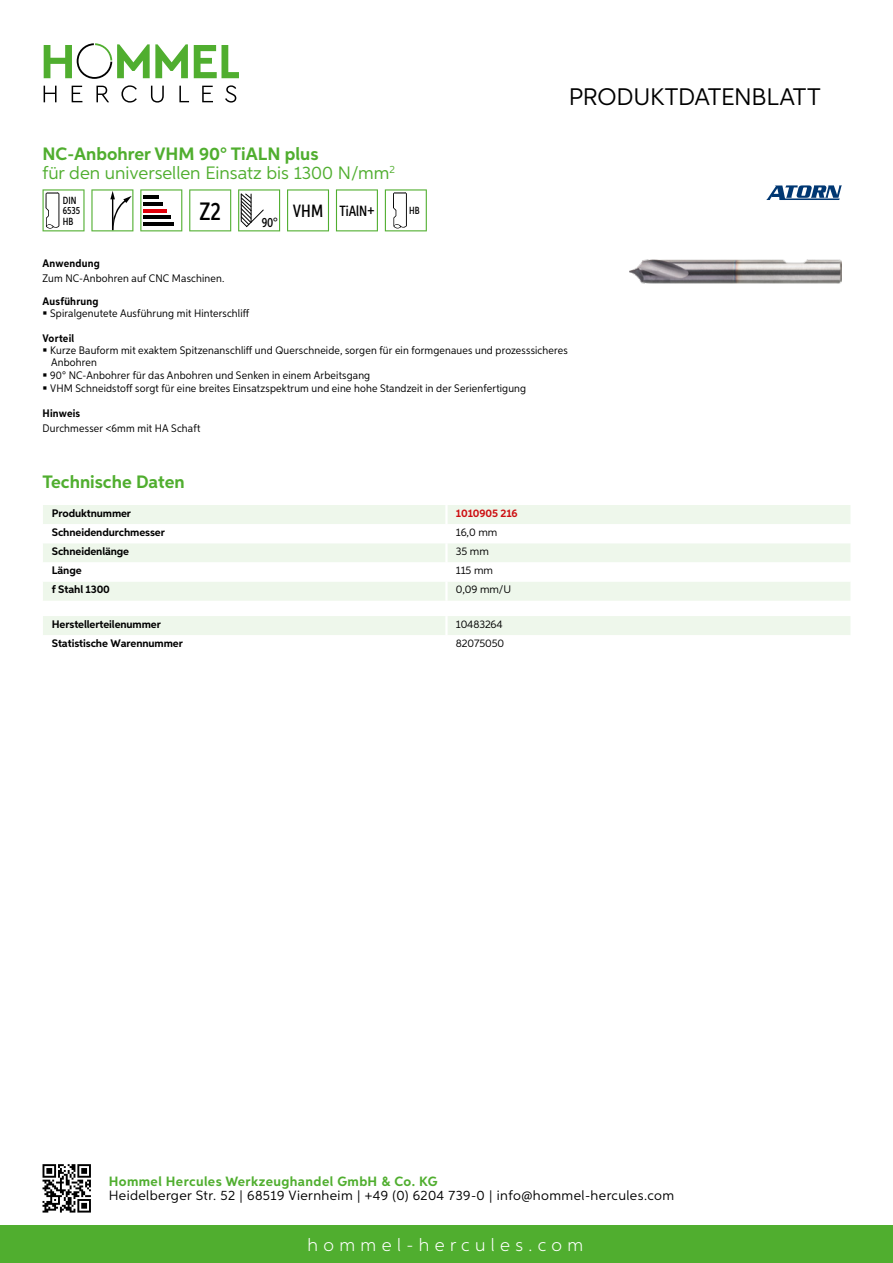
<style>
.page{position:relative;width:893px;height:1263px;background:#fff}
.page>*{position:absolute;margin:0;border:0;box-sizing:border-box;transform-origin:0 0}
.t1{font:500 25.2px "Aspira XX Nar";color:#000}
.t2{font:24px "Aspira";letter-spacing:-.01em;color:#000}
.t3{font:18px/19.8px "Aspira";color:#50ae2f}
.t4{font:300 18px "Aspira";letter-spacing:.3em;color:#fff}
.t5{font:700 18px "Aspira";color:#50ae2f}
.t6{font:500 14.85px "Aspira XX Nar";color:#000}
.t7{font:13.5px "Aspira";letter-spacing:.03em;color:#000}
.t8{font:700 13.5px "Aspira";letter-spacing:.03em;color:#50ae2f}
.t9{font:500 13.35px "Aspira XX Nar";color:#000}
.t10{font:10.95px/12.5px "Aspira Nar";letter-spacing:.015em;color:#000}
.t11{font:700 10.95px "Aspira";letter-spacing:-.01em;color:#000}
.t12{font:10.95px "Aspira";letter-spacing:-.01em;color:#000}
.t13{font:700 10.95px "Aspira Nar";letter-spacing:.02em;color:#000}
.t14{font:700 10.95px "Aspira";letter-spacing:-.01em;color:#cd1013}
.t15{font:500 10.35px/10.4px "Aspira XX Nar";color:#000}
.s1{font-weight:700}
.s2{font-size:17.85px}
</style>
<div class="page">
<div style="left:0;top:1226px;width:893px;height:37px;background:#50ae2f"></div>
<svg style="left:43px;top:1164px;width:48px;height:48px"></svg>
<svg style="left:194px;top:45px;width:45px;height:33px"></svg>
<svg style="left:44px;top:43px;width:144px;height:36px"></svg>
<svg style="left:44px;top:86px;width:13px;height:16px"></svg>
<svg style="left:72px;top:86px;width:10px;height:16px"></svg>
<svg style="left:96px;top:86px;width:13px;height:16px"></svg>
<svg style="left:121px;top:85px;width:16px;height:18px"></svg>
<svg style="left:151px;top:86px;width:13px;height:17px"></svg>
<svg style="left:179px;top:86px;width:10px;height:16px"></svg>
<svg style="left:202px;top:86px;width:11px;height:16px"></svg>
<svg style="left:225px;top:85px;width:11px;height:18px"></svg>
<div style="left:43px;top:505px;width:807px;height:96px;background:#eef7eb"></div>
<svg style="left:43px;top:524px;width:807px;height:57px"></svg>
<hr style="left:445px;top:505px;width:3px;height:19px;background:#fff">
<hr style="left:445px;top:524px;width:3px;height:19px;background:#fff">
<hr style="left:445px;top:543px;width:3px;height:19px;background:#fff">
<hr style="left:445px;top:562px;width:3px;height:19px;background:#fff">
<hr style="left:445px;top:581px;width:3px;height:20px;background:#fff">
<div style="left:43px;top:616px;width:807px;height:19px;background:#eef7eb"></div>
<svg style="left:43px;top:189px;width:42px;height:42px"></svg>
<svg style="left:91px;top:189px;width:42px;height:42px"></svg>
<svg style="left:140px;top:189px;width:42px;height:42px"></svg>
<hr style="left:144px;top:196px;width:15px;height:3px;background:#000">
<hr style="left:144px;top:202px;width:19px;height:4px;background:#000">
<hr style="left:144px;top:209px;width:23px;height:3px;background:#e3000b">
<hr style="left:144px;top:216px;width:27px;height:3px;background:#000">
<hr style="left:144px;top:222px;width:30px;height:4px;background:#000">
<svg style="left:189px;top:189px;width:42px;height:42px"></svg>
<svg style="left:238px;top:189px;width:42px;height:42px"></svg>
<svg style="left:287px;top:189px;width:42px;height:42px"></svg>
<svg style="left:336px;top:189px;width:42px;height:42px"></svg>
<svg style="left:385px;top:189px;width:42px;height:42px"></svg>
<img style="left:629px;top:259px;width:213px;height:25px">
<svg style="left:766px;top:185px;width:76px;height:15px"></svg>
<h3 class="t3" style="left:43px;top:143px;width:354px"><span class="s1">NC-Anbohrer VHM 90° TiALN plus<br></span>für den universellen Einsatz bis 1300 N/mm<sup>2</sup></h3>
<p class="t15" style="left:63px;top:195px;width:19px">DIN<br>6535<br>HB</p>
<h1 class="t1" style="left:200px;top:196px;width:23px">Z2</h1>
<p class="t9" style="left:262px;top:215px;width:18px">90°</p>
<h3 class="t6" style="left:293px;top:202px;width:83px"><span class="s2">VHM</span> TiAlN+</h3>
<p class="t15" style="left:409px;top:205px;width:12px">HB</p>
<h2 class="t2" style="left:569px;top:82px;width:253px">Produktdatenblatt</h2>
<p class="t13" style="left:43px;top:257px;width:59px">Anwendung</p>
<p class="t10" style="left:43px;top:272px;width:183px">Zum NC-Anbohren auf CNC Maschinen.</p>
<p class="t13" style="left:43px;top:294px;width:58px">Ausführung</p>
<p class="t10" style="left:50px;top:307px;width:201px">Spiralgenutete Ausführung mit Hinterschliff</p>
<p class="t13" style="left:43px;top:331px;width:33px">Vorteil</p>
<p class="t10" style="left:50px;top:344px;width:519px">Kurze Bauform mit exaktem Spitzenanschliff und Querschneide, sorgen für ein formgenaues und prozesssicheres Anbohren<br>90° NC-Anbohrer für das Anbohren und Senken in einem Arbeitsgang<br>VHM Schneidstoff sorgt für eine breites Einsatzspektrum und eine hohe Standzeit in der Serienfertigung</p>
<p class="t13" style="left:43px;top:407px;width:39px">Hinweis</p>
<p class="t10" style="left:43px;top:422px;width:159px">Durchmesser &lt;6mm mit HA Schaft</p>
<h3 class="t5" style="left:43px;top:471px;width:144px">Technische Daten</h3>
<p class="t11" style="left:52px;top:506px;width:81px">Produktnummer</p>
<p class="t14" style="left:456px;top:506px;width:63px">1010905 216</p>
<p class="t11" style="left:52px;top:526px;width:115px">Schneidendurchmesser</p>
<p class="t12" style="left:456px;top:526px;width:43px">16,0 mm</p>
<p class="t11" style="left:52px;top:545px;width:79px">Schneidenlänge</p>
<p class="t12" style="left:456px;top:545px;width:35px">35 mm</p>
<p class="t11" style="left:52px;top:564px;width:31px">Länge</p>
<p class="t12" style="left:456px;top:564px;width:39px">115 mm</p>
<p class="t11" style="left:52px;top:583px;width:60px">f Stahl 1300</p>
<p class="t12" style="left:456px;top:583px;width:55px">0,09 mm/U</p>
<p class="t11" style="left:52px;top:617px;width:111px">Herstellerteilenummer</p>
<p class="t12" style="left:456px;top:618px;width:48px">10483264</p>
<p class="t11" style="left:52px;top:637px;width:132px">Statistische Warennummer</p>
<p class="t12" style="left:456px;top:637px;width:50px">82075050</p>
<p class="t8" style="left:109px;top:1172px;width:330px">Hommel Hercules Werkzeughandel GmbH &amp; Co. KG</p>
<p class="t7" style="left:109px;top:1187px;width:567px">Heidelberger Str. 52 | 68519 Viernheim | +49 (0) 6204 739-0 | info@hommel-hercules.com</p>
<h3 class="t4" style="left:307px;top:1234px;width:277px">hommel-hercules.com</h3>
</div>
